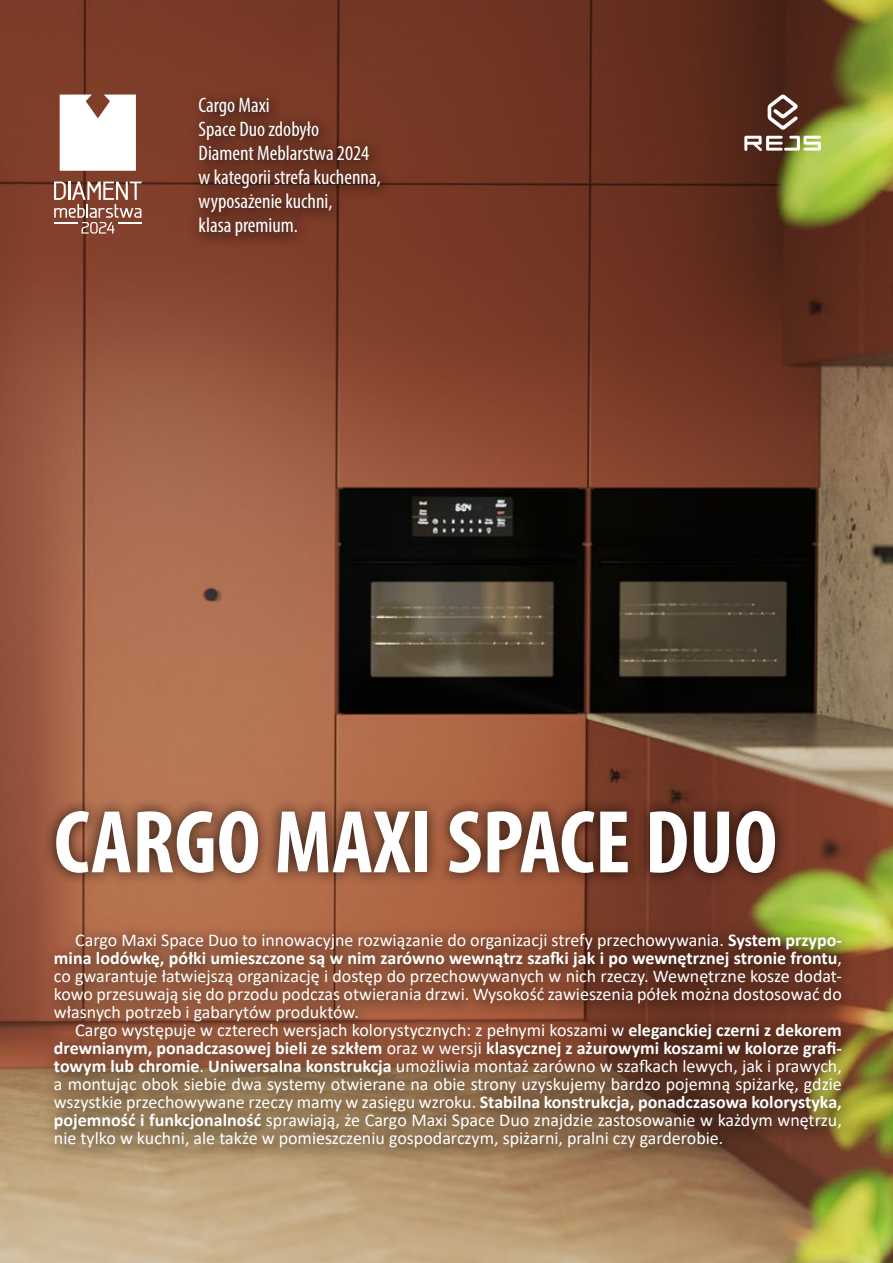
<style>
.page{position:relative;width:893px;height:1263px;background:#fff}
.page>*{position:absolute;margin:0;border:0;box-sizing:border-box;transform-origin:0 0}
.t1{font:700 condensed 90px "Myriad Pro";color:#fff}
.t2{font:condensed 21px/24px "Myriad Pro";color:#fff}
.t3{font:18px/18px "Calibri";color:#fff;text-align:justify}
.s1{font-weight:700}
</style>
<div class="page">
<img style="left:0;top:0;width:893px;height:1263px">
<svg style="left:44px;top:924px;width:813px;height:240px;background:#815438"></svg>
<div style="left:42px;top:797px;width:747px;height:90px;background:#000;opacity:.75"></div>
<svg style="left:768px;top:95px;width:30px;height:35px"></svg>
<svg style="left:744px;top:136px;width:77px;height:15px"></svg>
<svg style="left:60px;top:95px;width:76px;height:76px"></svg>
<svg style="left:54px;top:182px;width:88px;height:52px;background:#9f6f60"></svg>
<svg style="left:189px;top:88px;width:206px;height:163px;background:#6e3423"></svg>
<p class="t2" style="left:199px;top:93px;width:184px">Cargo Maxi<br>Space Duo zdobyło<br>Diament Meblarstwa 2024 w kategorii strefa kuchenna, wyposażenie kuchni,<br>klasa premium.</p>
<h1 class="t1" style="left:54px;top:786px;width:725px">CARGO MAXI SPACE DUO</h1>
<p class="t3" style="left:54px;top:930px;width:789px;text-indent:21px">Cargo Maxi Space Duo to innowacyjne rozwiązanie do organizacji strefy przechowywania. <span class="s1">System przypo&shy;mina lodówkę, półki umieszczone są w nim zarówno wewnątrz szafki jak i po wewnętrznej stronie frontu</span>, co gwarantuje łatwiejszą organizację i dostęp do przechowywanych w nich rzeczy. Wewnętrzne kosze dodat&shy;kowo przesuwają się do przodu podczas otwierania drzwi. Wysokość zawieszenia półek można dostosować do własnych potrzeb i gabarytów produktów.</p>
<p class="t3" style="left:54px;top:1020px;width:789px;text-indent:21px">Cargo występuje w czterech wersjach kolorystycznych: z pełnymi koszami w <span class="s1">eleganckiej czerni z dekorem drewnianym, ponadczasowej bieli ze szkłem</span> oraz w wersji <span class="s1">klasycznej z ażurowymi koszami w kolorze grafi&shy;towym lub chromie</span>. <span class="s1">Uniwersalna konstrukcja</span> umożliwia montaż zarówno w szafkach lewych, jak i prawych, a montując obok siebie dwa systemy otwierane na obie strony uzyskujemy bardzo pojemną spiżarkę, gdzie wszystkie przechowywane rzeczy mamy w zasięgu wzroku. <span class="s1">Stabilna konstrukcja, ponadczasowa kolorystyka, pojemność i funkcjonalność</span> sprawiają, że Cargo Maxi Space Duo znajdzie zastosowanie w każdym wnętrzu, nie tylko w kuchni, ale także w pomieszczeniu gospodarczym, spiżarni, pralni czy garderobie.</p>
</div>
